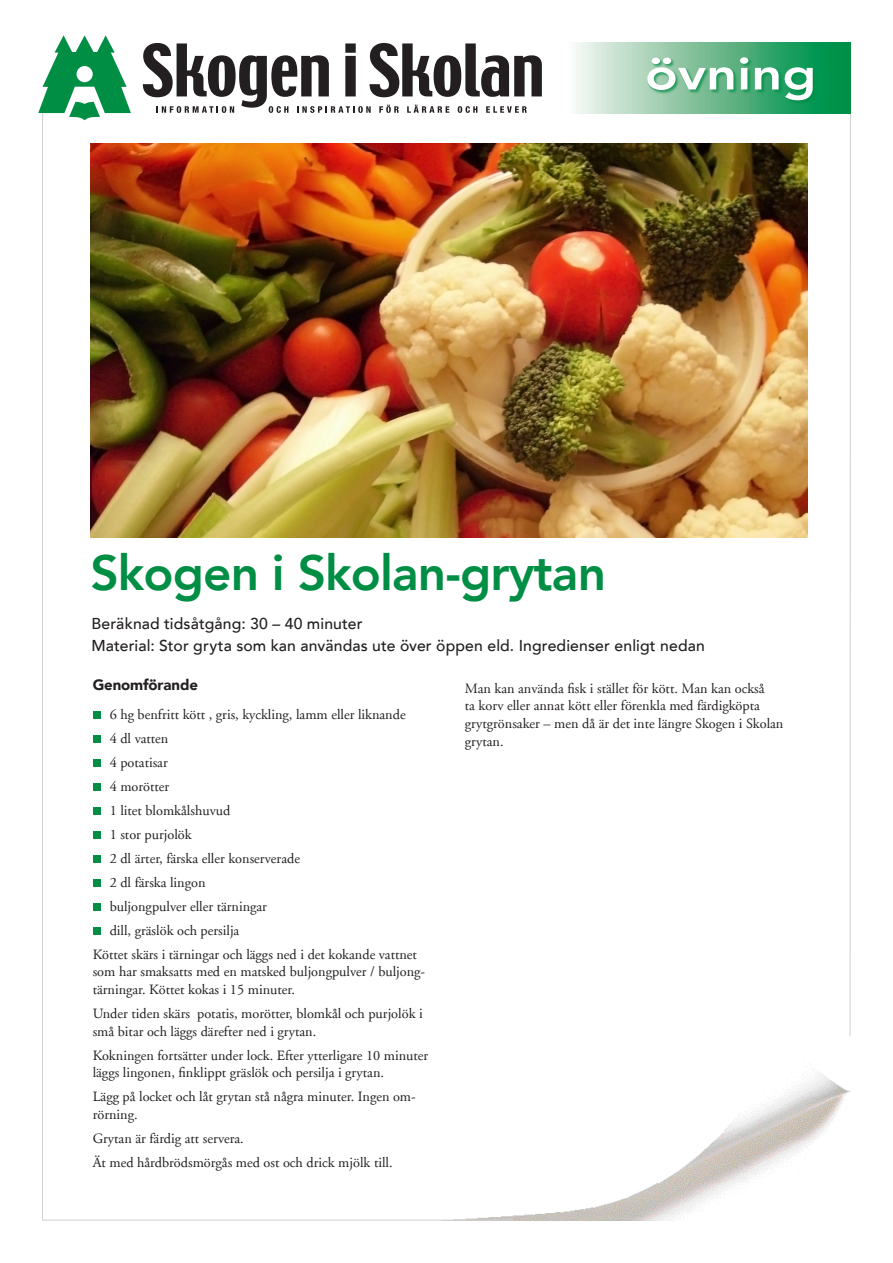
<style>
.page{position:relative;width:893px;height:1263px;background:#fff}
.page>*{position:absolute;margin:0;border:0;box-sizing:border-box;transform-origin:0 0}
.Rubriker_inne{font:800 49.5px "Avenir LT";letter-spacing:-.02em;color:#008e45}
.Ingress{font:500 15.75px "Avenir LT";letter-spacing:.01em;color:#231f20}
.Bröd{font:900 15px "Avenir LT";letter-spacing:-.01em;color:#231f20}
.Bröd-2{font:14.25px/17.7px "Adobe Garamond";color:#231f20}
</style>
<div class="page">
<img style="left:514px;top:143px;width:294px;height:394px">
<hr style="left:849px;top:43px;width:2px;height:1052px;background:#d1d2d4">
<img style="left:514px;top:1037px;width:337px;height:183px">
<svg style="left:143px;top:43px;width:399px;height:70px"></svg>
<svg style="left:38px;top:35px;width:93px;height:79px"></svg>
<div style="left:67px;top:52px;width:35px;height:12px;background:#008e45"></div>
<div style="left:197px;top:33px;width:98px;height:16px;background:#fff"></div>
<div style="left:568px;top:43px;width:282px;height:70px;background:linear-gradient(to right,#fbf5f1,#00873a)"></div>
<img style="left:41px;top:112px;width:473px;height:1109px">
<div style="left:93px;top:711px;width:8px;height:7px;background:#008e45"></div>
<div style="left:93px;top:735px;width:8px;height:7px;background:#008e45"></div>
<div style="left:93px;top:759px;width:8px;height:7px;background:#008e45"></div>
<div style="left:93px;top:783px;width:8px;height:8px;background:#008e45"></div>
<div style="left:93px;top:807px;width:8px;height:8px;background:#008e45"></div>
<div style="left:93px;top:831px;width:8px;height:8px;background:#008e45"></div>
<div style="left:93px;top:855px;width:8px;height:8px;background:#008e45"></div>
<div style="left:93px;top:879px;width:8px;height:8px;background:#008e45"></div>
<div style="left:93px;top:903px;width:8px;height:8px;background:#008e45"></div>
<div style="left:93px;top:927px;width:8px;height:8px;background:#008e45"></div>
<div style="left:646px;top:56px;width:172px;height:49px;background:#008e45;opacity:.75"></div>
<svg style="left:647px;top:57px;width:166px;height:43px"></svg>
<p class="Rubriker_inne" style="left:90px;top:544px;width:517px">Skogen i Skolan-grytan</p>
<p class="Ingress" style="left:91px;top:614px;width:273px">Beräknad tidsåtgång: 30 – 40 minuter</p>
<p class="Ingress" style="left:91px;top:636px;width:615px">Material: Stor gryta som kan användas ute över öppen eld. Ingredienser enligt nedan</p>
<p class="Bröd" style="left:93px;top:676px;width:107px">Genomförande</p>
<p class="Bröd-2" style="left:110px;top:705px;width:297px">6 hg benfritt kött , gris, kyckling, lamm eller liknande</p>
<p class="Bröd-2" style="left:110px;top:729px;width:60px">4 dl vatten</p>
<p class="Bröd-2" style="left:110px;top:754px;width:60px">4 potatisar</p>
<p class="Bröd-2" style="left:110px;top:778px;width:61px">4 morötter</p>
<p class="Bröd-2" style="left:110px;top:802px;width:122px">1 litet blomkålshuvud</p>
<p class="Bröd-2" style="left:110px;top:826px;width:83px">1 stor purjolök</p>
<p class="Bröd-2" style="left:110px;top:850px;width:192px">2 dl ärter, färska eller konserverade</p>
<p class="Bröd-2" style="left:110px;top:874px;width:97px">2 dl färska lingon</p>
<p class="Bröd-2" style="left:110px;top:898px;width:159px">buljongpulver eller tärningar</p>
<p class="Bröd-2" style="left:110px;top:922px;width:131px">dill, gräslök och persilja</p>
<p class="Bröd-2" style="left:93px;top:946px;width:334px">Köttet skärs i tärningar och läggs ned i det kokande vattnet som har smaksatts med en matsked buljongpulver / buljong&shy;tärningar. Köttet kokas i 15 minuter.</p>
<p class="Bröd-2" style="left:93px;top:1005px;width:332px">Under tiden skärs potatis, morötter, blomkål och purjolök i små bitar och läggs därefter ned i grytan.</p>
<p class="Bröd-2" style="left:93px;top:1046px;width:337px">Kokningen fortsätter under lock. Efter ytterligare 10 minuter läggs lingonen, finklippt gräslök och persilja i grytan.</p>
<p class="Bröd-2" style="left:93px;top:1088px;width:325px">Lägg på locket och låt grytan stå några minuter. Ingen om&shy;rörning.</p>
<p class="Bröd-2" style="left:93px;top:1130px;width:153px">Grytan är färdig att servera.</p>
<p class="Bröd-2" style="left:93px;top:1154px;width:301px">Ät med hårdbrödsmörgås med ost och drick mjölk till.</p>
<p class="Bröd-2" style="left:465px;top:680px;width:320px">Man kan använda fisk i stället för kött. Man kan också<br>ta korv eller annat kött eller förenkla med färdigköpta grytgrönsaker – men då är det inte längre Skogen i Skolan grytan.</p>
</div>
